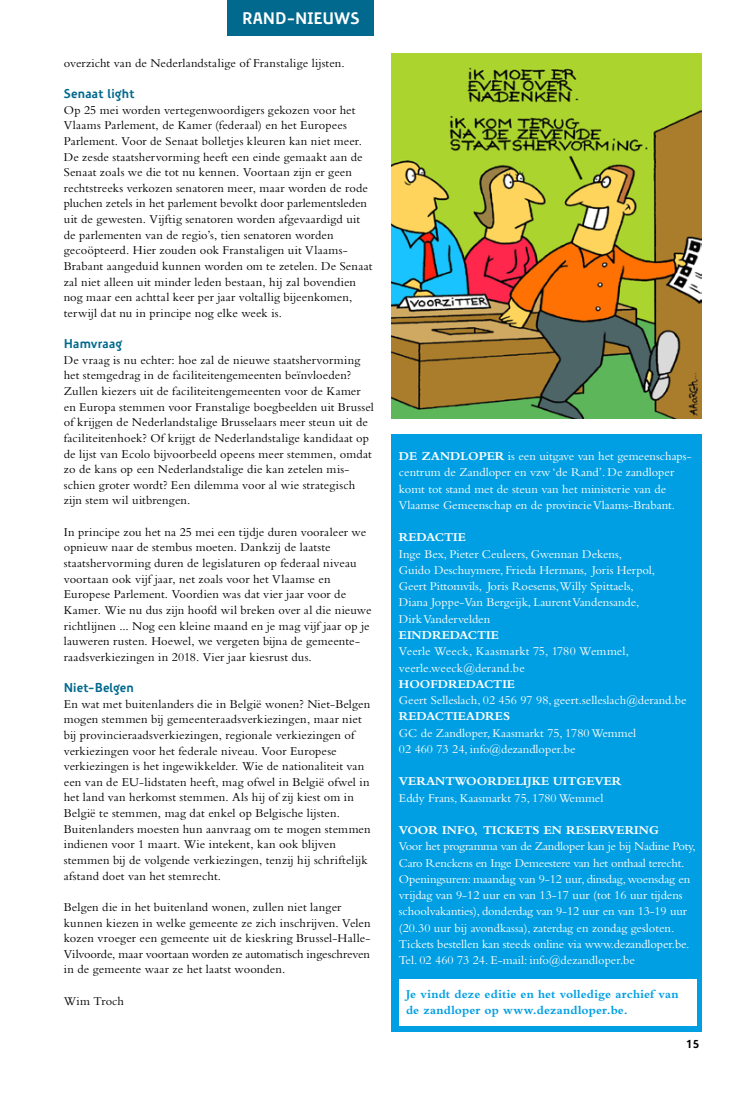
<style>
.page{position:relative;width:755px;height:1099px;background:#fff}
.page>*{position:absolute;margin:0;border:0;box-sizing:border-box;transform-origin:0 0}
.t1{font:700 16.25px "Precious Sans";letter-spacing:-.005em;color:#fff}
.t2{font:12.5px/15.6px "Bembo Std";letter-spacing:.01em;color:#000}
.t3{font:12.5px/16.2px "Bembo Std";color:#fff}
.t4{font:700 12.5px "Bembo Std";color:#fff}
.t5{font:700 12.5px/16.2px "Bembo Std";letter-spacing:.01em;color:#009fe3}
.t6{font:700 12.5px "Precious Sans";color:#00698d}
.t7{font:700 11.25px "Precious Sans";color:#000}
.s1{font-weight:700}
</style>
<div class="page">
<img style="left:392px;top:53px;width:310px;height:365px">
<div style="left:228px;top:0;width:146px;height:35px;background:#00698d"></div>
<div style="left:391px;top:434px;width:310px;height:597px;background:#009fe3"></div>
<div style="left:399px;top:979px;width:297px;height:46px;background:#fff"></div>
<h1 class="t1" style="left:242px;top:8px;width:119px">RAND-NIEUWS</h1>
<p class="t2" style="left:64px;top:55px;width:282px">overzicht van de Nederlandstalige of Franstalige lijsten.</p>
<p class="t6" style="left:64px;top:85px;width:72px">Senaat light</p>
<p class="t2" style="left:64px;top:102px;width:310px">Op 25 mei worden vertegenwoordigers gekozen voor het Vlaams Parlement, de Kamer (federaal) en het Europees Parlement. Voor de Senaat bolletjes kleuren kan niet meer.<br>De zesde staatshervorming heeft een einde gemaakt aan de Senaat zoals we die tot nu kennen. Voortaan zijn er geen rechtstreeks verkozen senatoren meer, maar worden de rode pluchen zetels in het parlement bevolkt door parlementsleden uit de gewesten. Vijftig senatoren worden afgevaardigd uit de parlementen van de regio’s, tien senatoren worden gecoöpteerd. Hier zouden ook Franstaligen uit Vlaams-Brabant aangeduid kunnen worden om te zetelen. De Senaat zal niet alleen uit minder leden bestaan, hij zal bovendien nog maar een achttal keer per jaar voltallig bijeenkomen, terwijl dat nu in principe nog elke week is.</p>
<p class="t6" style="left:64px;top:335px;width:60px">Hamvraag</p>
<p class="t2" style="left:64px;top:352px;width:312px">De vraag is nu echter: hoe zal de nieuwe staatshervorming het stemgedrag in de faciliteitengemeenten beïnvloeden?<br>Zullen kiezers uit de faciliteitengemeenten voor de Kamer en Europa stemmen voor Franstalige boegbeelden uit Brussel of krijgen de Nederlandstalige Brusselaars meer steun uit de faciliteitenhoek? Of krijgt de Nederlandstalige kandidaat op de lijst van Ecolo bijvoorbeeld opeens meer stemmen, omdat zo de kans op een Nederlandstalige die kan zetelen mis&shy;schien groter wordt? Een dilemma voor al wie strategisch zijn stem wil uitbrengen.</p>
<p class="t2" style="left:64px;top:523px;width:309px">In principe zou het na 25 mei een tijdje duren vooraleer we opnieuw naar de stembus moeten. Dankzij de laatste staatshervorming duren de legislaturen op federaal niveau voortaan ook vijf jaar, net zoals voor het Vlaamse en Europese Parlement. Voordien was dat vier jaar voor de Kamer. Wie nu dus zijn hoofd wil breken over al die nieuwe richtlijnen ... Nog een kleine maand en je mag vijf jaar op je lauweren rusten. Hoewel, we vergeten bijna de gemeente&shy;raadsverkiezingen in 2018. Vier jaar kiesrust dus.</p>
<p class="t6" style="left:64px;top:679px;width:72px">Niet-Belgen</p>
<p class="t2" style="left:64px;top:695px;width:308px">En wat met buitenlanders die in België wonen? Niet-Belgen mogen stemmen bij gemeenteraadsverkiezingen, maar niet bij provincieraadsverkiezingen, regionale verkiezingen of verkiezingen voor het federale niveau. Voor Europese verkiezingen is het ingewikkelder. Wie de nationaliteit van een van de EU-lidstaten heeft, mag ofwel in België ofwel in het land van herkomst stemmen. Als hij of zij kiest om in België te stemmen, mag dat enkel op Belgische lijsten.<br>Buitenlanders moesten hun aanvraag om te mogen stemmen indienen voor 1 maart. Wie intekent, kan ook blijven stemmen bij de volgende verkiezingen, tenzij hij schriftelijk afstand doet van het stemrecht.</p>
<p class="t2" style="left:64px;top:898px;width:308px">Belgen die in het buitenland wonen, zullen niet langer kunnen kiezen in welke gemeente ze zich inschrijven. Velen kozen vroeger een gemeente uit de kieskring Brussel-Halle-Vilvoorde, maar voortaan worden ze automatisch ingeschreven in de gemeente waar ze het laatst woonden.</p>
<p class="t2" style="left:64px;top:992px;width:62px">Wim Troch</p>
<p class="t3" style="left:399px;top:448px;width:294px"><span class="s1">DE ZANDLOPER</span> is een uitgave van het gemeenschaps&shy;centrum de Zandloper en vzw ‘de Rand’. De zandloper komt tot stand met de steun van het ministerie van de Vlaamse Gemeenschap en de provincie Vlaams-Brabant.</p>
<p class="t4" style="left:399px;top:530px;width:68px">REDACTIE</p>
<p class="t3" style="left:399px;top:545px;width:257px">Inge Bex, Pieter Ceuleers, Gwennan Dekens, Guido Deschuymere, Frieda Hermans, Joris Herpol, Geert Pittomvils, Joris Roesems,Willy Spittaels, Diana Joppe-Van Bergeijk, Laurent Vandensande, Dirk Vandervelden</p>
<p class="t4" style="left:399px;top:628px;width:101px">EINDREDACTIE</p>
<p class="t3" style="left:399px;top:643px;width:231px">Veerle Weeck, Kaasmarkt 75, 1780 Wemmel, veerle.weeck@derand.be</p>
<p class="t4" style="left:399px;top:677px;width:118px">HOOFDREDACTIE</p>
<p class="t3" style="left:399px;top:691px;width:289px">Geert Selleslach, 02 456 97 98, geert.selleslach@derand.be</p>
<p class="t4" style="left:399px;top:709px;width:113px">REDACTIEADRES</p>
<p class="t3" style="left:399px;top:724px;width:239px">GC de Zandloper, Kaasmarkt 75, 1780 Wemmel<br>02 460 73 24, info@dezandloper.be</p>
<p class="t4" style="left:399px;top:774px;width:224px">VERANTWOORDELIJKE UITGEVER</p>
<p class="t3" style="left:399px;top:789px;width:206px">Eddy Frans, Kaasmarkt 75, 1780 Wemmel</p>
<p class="t4" style="left:399px;top:823px;width:261px">VOOR INFO, TICKETS EN RESERVERING</p>
<p class="t3" style="left:399px;top:838px;width:298px">Voor het programma van de Zandloper kan je bij Nadine Poty, Caro Renckens en Inge Demeestere van het onthaal terecht.<br>Openingsuren: maandag van 9-12 uur, dinsdag, woensdag en vrijdag van 9-12 uur en van 13-17 uur (tot 16 uur tijdens schoolvakanties), donderdag van 9-12 uur en van 13-19 uur (20.30 uur bij avondkassa), zaterdag en zondag gesloten.<br>Tickets bestellen kan steeds online via www.dezandloper.be.<br>Tel. 02 460 73 24. E-mail: info@dezandloper.be</p>
<p class="t5" style="left:406px;top:985px;width:274px">Je vindt deze editie en het volledige archief van de zandloper op www.dezandloper.be.</p>
<p class="t7" style="left:686px;top:1037px;width:15px">15</p>
</div>
